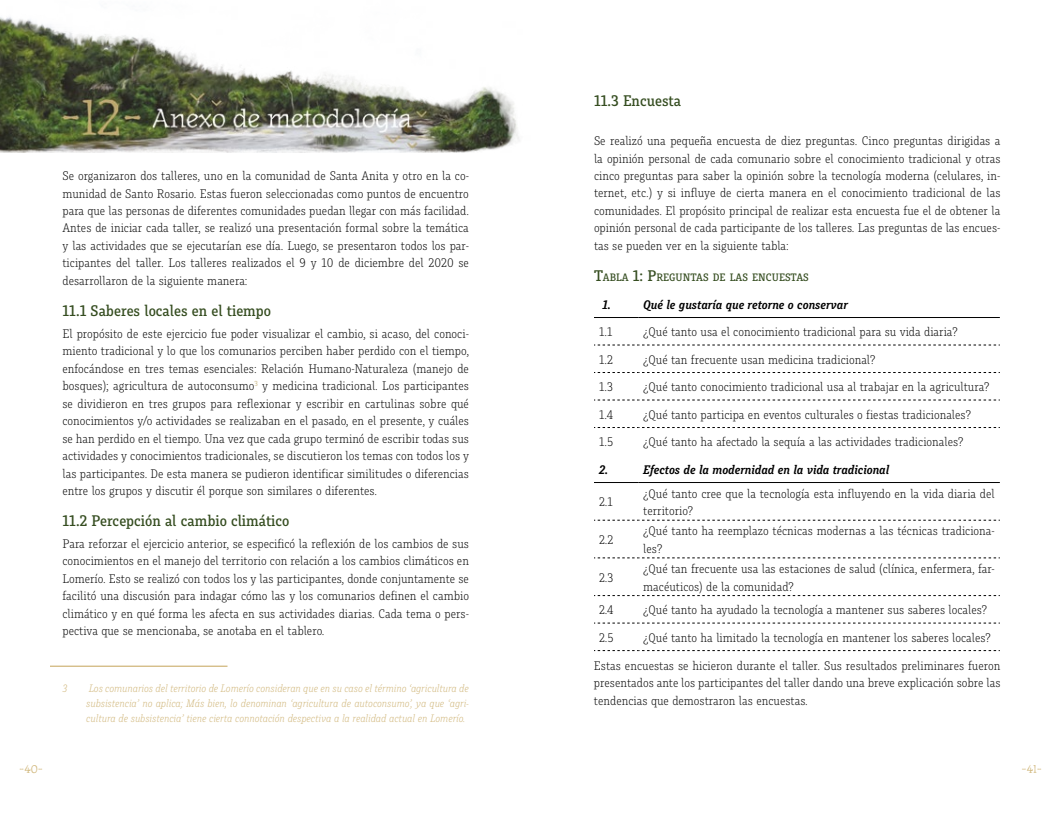
<style>
.page{position:relative;width:1063px;height:815px;background:#fff}
.page>*{position:absolute;margin:0;border:0;box-sizing:border-box;transform-origin:0 0}
.t1{font:500 16.25px "Muriza Basic";color:#354d20}
.t2{font:300 13.12px/17.5px "Muriza Basic";color:#000}
.t3{font:italic 600 13.12px "Muriza Basic";color:#000}
.t4{font:500 11.38px "Muriza Basic";color:#354d20}
.t5{font:italic 300 11.25px/15px "Muriza Basic";letter-spacing:-.01em;color:#d0b67a;text-align:justify}
.t6{font:11.25px "Journal Text";color:#d0b67a}
.s1{font-size:16.25px}
</style>
<div class="page">
<hr style="left:50px;top:666px;width:178px;height:1px;background:#d0b67a">
<svg style="left:594px;top:344px;width:406px;height:279px"></svg>
<svg style="left:594px;top:345px;width:406px;height:1px"></svg>
<svg style="left:594px;top:372px;width:406px;height:1px"></svg>
<svg style="left:594px;top:400px;width:406px;height:1px"></svg>
<svg style="left:594px;top:427px;width:406px;height:1px"></svg>
<svg style="left:594px;top:520px;width:406px;height:1px"></svg>
<svg style="left:594px;top:558px;width:406px;height:1px"></svg>
<svg style="left:594px;top:595px;width:406px;height:1px"></svg>
<svg style="left:594px;top:623px;width:406px;height:1px"></svg>
<svg style="left:594px;top:650px;width:406px;height:1px"></svg>
<hr style="left:594px;top:317px;width:44px;height:1px;background:#000">
<hr style="left:638px;top:317px;width:362px;height:1px;background:#000">
<hr style="left:594px;top:482px;width:44px;height:1px;background:#000">
<hr style="left:638px;top:482px;width:362px;height:1px;background:#000">
<img style="left:0;top:17px;width:519px;height:135px">
<p class="t2" style="left:62px;top:167px;width:408px;text-align:justify">Se organizaron dos talleres, uno en la comunidad de Santa Anita y otro en la co&shy;munidad de Santo Rosario. Estas fueron seleccionadas como puntos de encuentro para que las personas de diferentes comunidades puedan llegar con más facilidad.<br>Antes de iniciar cada taller, se realizó una presentación formal sobre la temática y las actividades que se ejecutarían ese día. Luego, se presentaron todos los par&shy;ticipantes del taller. Los talleres realizados el 9 y 10 de diciembre del 2020 se desarrollaron de la siguiente manera:</p>
<p class="t1" style="left:62px;top:302px;width:210px">11.1 Saberes locales en el tiempo</p>
<p class="t2" style="left:62px;top:324px;width:408px;text-align:justify">El propósito de este ejercicio fue poder visualizar el cambio, si acaso, del conoci&shy;miento tradicional y lo que los comunarios perciben haber perdido con el tiempo, enfocándose en tres temas esenciales: Relación Humano-Naturaleza (manejo de bosques); agricultura de autoconsumo<sup>3</sup> y medicina tradicional. Los participantes se dividieron en tres grupos para reflexionar y escribir en cartulinas sobre qué conocimientos y/o actividades se realizaban en el pasado, en el presente, y cuáles se han perdido en el tiempo. Una vez que cada grupo terminó de escribir todas sus actividades y conocimientos tradicionales, se discutieron los temas con todos los y las participantes. De esta manera se pudieron identificar similitudes o diferencias entre los grupos y discutir él porque son similares o diferentes.</p>
<p class="t1" style="left:62px;top:512px;width:228px">11.2 Percepción al cambio climático</p>
<p class="t2" style="left:62px;top:534px;width:408px;text-align:justify">Para reforzar el ejercicio anterior, se especificó la reflexión de los cambios de sus conocimientos en el manejo del territorio con relación a los cambios climáticos en Lomerío. Esto se realizó con todos los y las participantes, donde conjuntamente se facilitó una discusión para indagar cómo las y los comunarios definen el cambio climático y en qué forma les afecta en sus actividades diarias. Cada tema o pers&shy;pectiva que se mencionaba, se anotaba en el tablero.</p>
<p class="t5" style="left:62px;top:681px;width:6px">3</p>
<p class="t5" style="left:86px;top:681px;width:384px">Los comunarios del territorio de Lomerío consideran que en su caso el término ‘agricultura de subsistencia’ no aplica; Más bien, lo denominan ‘agricultura de autoconsumo’, ya que ‘agri&shy;cultura de subsistencia’ tiene cierta connotación despectiva a la realidad actual en Lomerío.</p>
<p class="t1" style="left:594px;top:92px;width:89px">11.3 Encuesta</p>
<p class="t2" style="left:594px;top:132px;width:408px;text-align:justify">Se realizó una pequeña encuesta de diez preguntas. Cinco preguntas dirigidas a la opinión personal de cada comunario sobre el conocimiento tradicional y otras cinco preguntas para saber la opinión sobre la tecnología moderna (celulares, in&shy;ternet, etc.) y si influye de cierta manera en el conocimiento tradicional de las comunidades. El propósito principal de realizar esta encuesta fue el de obtener la opinión personal de cada participante de los talleres. Las preguntas de las encues&shy;tas se pueden ver en la siguiente tabla:</p>
<p class="t4" style="left:594px;top:271px;width:216px"><span class="s1">T</span>ABLA <span class="s1">1: P</span>REGUNTAS DE LAS ENCUESTAS</p>
<p class="t3" style="left:602px;top:297px;width:10px">1.</p>
<p class="t3" style="left:643px;top:297px;width:206px">Qué le gustaría que retorne o conservar</p>
<p class="t2" style="left:599px;top:323px;width:15px">1.1</p>
<p class="t2" style="left:643px;top:323px;width:316px">¿Qué tanto usa el conocimiento tradicional para su vida diaria?</p>
<p class="t2" style="left:599px;top:351px;width:15px">1.2</p>
<p class="t2" style="left:643px;top:351px;width:234px">¿Qué tan frecuente usan medicina tradicional?</p>
<p class="t2" style="left:599px;top:378px;width:15px">1.3</p>
<p class="t2" style="left:643px;top:378px;width:348px">¿Qué tanto conocimiento tradicional usa al trabajar en la agricultura?</p>
<p class="t2" style="left:599px;top:406px;width:16px">1.4</p>
<p class="t2" style="left:643px;top:406px;width:329px">¿Qué tanto participa en eventos culturales o fiestas tradicionales?</p>
<p class="t2" style="left:599px;top:433px;width:16px">1.5</p>
<p class="t2" style="left:643px;top:433px;width:322px">¿Qué tanto ha afectado la sequía a las actividades tradicionales?</p>
<p class="t3" style="left:599px;top:462px;width:11px">2.</p>
<p class="t3" style="left:643px;top:462px;width:248px">Efectos de la modernidad en la vida tradicional</p>
<p class="t2" style="left:599px;top:493px;width:15px">2.1</p>
<p class="t2" style="left:643px;top:484px;width:353px">¿Qué tanto cree que la tecnología esta influyendo en la vida diaria del territorio?</p>
<p class="t2" style="left:599px;top:531px;width:16px">2.2</p>
<p class="t2" style="left:643px;top:522px;width:353px">¿Qué tanto ha reemplazo técnicas modernas a las técnicas tradiciona&shy;les?</p>
<p class="t2" style="left:599px;top:568px;width:16px">2.3</p>
<p class="t2" style="left:643px;top:560px;width:353px">¿Qué tan frecuente usa las estaciones de salud (clínica, enfermera, far&shy;macéuticos) de la comunidad?</p>
<p class="t2" style="left:599px;top:601px;width:16px">2.4</p>
<p class="t2" style="left:643px;top:601px;width:345px">¿Qué tanto ha ayudado la tecnología a mantener sus saberes locales?</p>
<p class="t2" style="left:599px;top:629px;width:16px">2.5</p>
<p class="t2" style="left:594px;top:623px;width:408px;line-height:28.1px;text-indent:49px">¿Qué tanto ha limitado la tecnología en mantener los saberes locales?<br>Estas encuestas se hicieron durante el taller. Sus resultados preliminares fueron</p>
<p class="t2" style="left:594px;top:674px;width:408px">presentados ante los participantes del taller dando una breve explicación sobre las tendencias que demostraron las encuestas.</p>
<p class="t6" style="left:19px;top:762px;width:25px">-40-</p>
<p class="t6" style="left:1021px;top:762px;width:22px">-41-</p>
</div>
